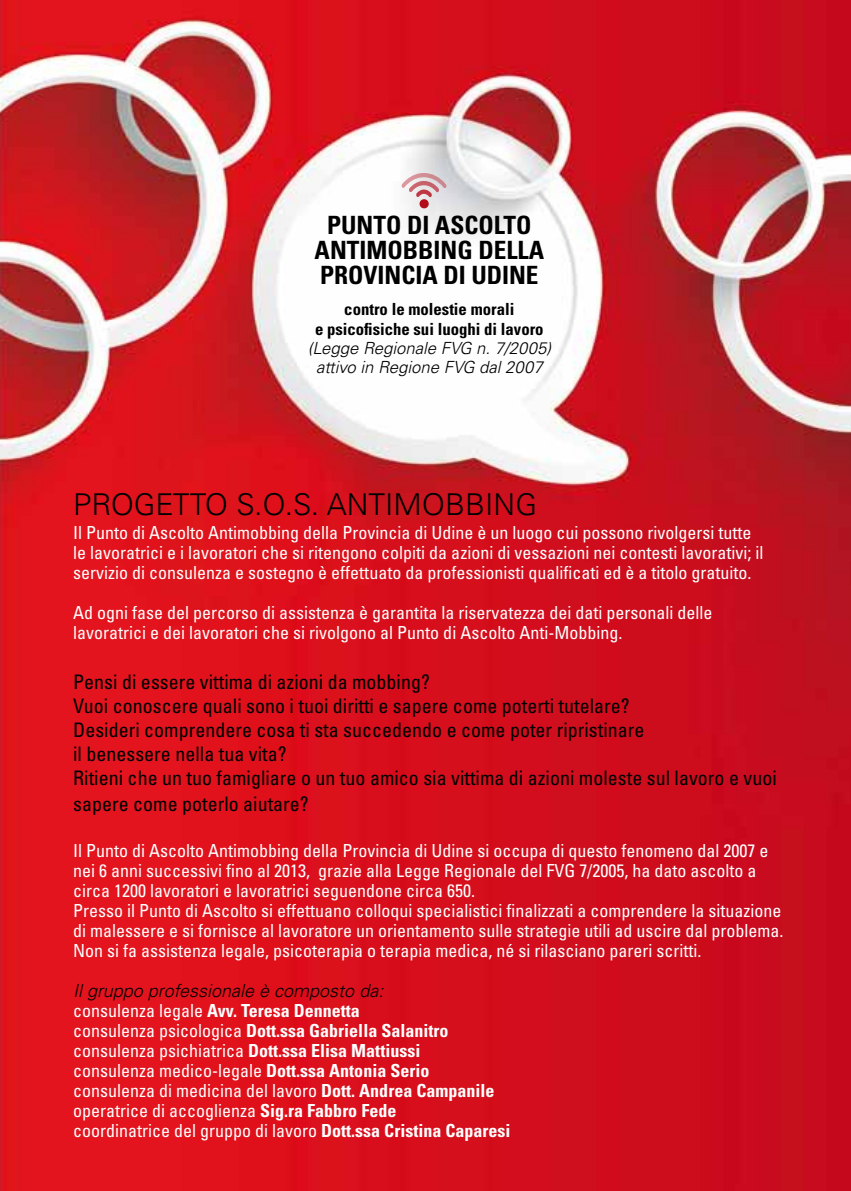
<style>
.page{position:relative;width:851px;height:1191px;background:#fff}
.page>*{position:absolute;margin:0;border:0;box-sizing:border-box;transform-origin:0 0}
.t1{font:300 30px "Univers";color:#000}
.t2{font:700 condensed 25.2px/25.2px "Univers";color:#000;text-align:center}
.t3{font:condensed 20px/24px "Univers";color:#000}
.t4{font:condensed 18px/20px "Univers";color:#fff}
.t5{font:700 condensed 16.8px/19.4px "Univers";color:#000;text-align:center}
.t6{font:italic 300 16.8px/19.4px "Univers";color:#000;text-align:center}
.s1{font-weight:300;font-style:italic;font-stretch:normal;color:#000}
.s2{font-weight:700}
</style>
<div class="page">
<img style="left:0;top:0;width:850px;height:1191px">
<svg style="left:401px;top:173px;width:45px;height:35px"></svg>
<h2 class="t2" style="left:314px;top:212px;width:231px">PUNTO DI ASCOLTO<br>ANTIMOBBING DELLA<br>PROVINCIA DI UDINE</h2>
<p class="t5" style="left:315px;top:299px;width:230px">contro le molestie morali<br>e psicofisiche sui luoghi di lavoro</p>
<p class="t6" style="left:307px;top:338px;width:245px">(Legge Regionale FVG n. 7/2005) attivo in Regione FVG dal 2007</p>
<h1 class="t1" style="left:73px;top:486px;width:465px">PROGETTO S.O.S. ANTIMOBBING</h1>
<p class="t4" style="left:73px;top:522px;width:691px">I l Punto di Ascolto Antimobbing della Provincia di Udine è un luogo cui possono rivolgersi tutte le lavoratrici e i lavoratori che si ritengono colpiti da azioni di vessazioni nei contesti lavorativi; il servizio di consulenza e sostegno è effettuato da professionisti qualificati ed è a titolo gratuito.</p>
<p class="t4" style="left:73px;top:602px;width:640px">Ad ogni fase del percorso di assistenza è garantita la riservatezza dei dati personali delle lavoratrici e dei lavoratori che si rivolgono al Punto di Ascolto Anti-Mobbing.</p>
<p class="t3" style="left:73px;top:669px;width:705px">Pensi di essere vittima di azioni da mobbing?<br>Vuoi conoscere quali sono i tuoi diritti e sapere come poterti tutelare?<br>Desideri comprendere cosa ti sta succedendo e come poter ripristinare<br>il benessere nella tua vita?<br>Ritieni che un tuo famigliare o un tuo amico sia vittima di azioni moleste sul lavoro e vuoi</p>
<p class="t3" style="left:73px;top:791px;width:237px">sapere come poterlo aiutare?</p>
<p class="t4" style="left:73px;top:840px;width:711px">I l Punto di Ascolto Antimobbing della Provincia di Udine si occupa di questo fenomeno dal 2007 e nei 6 anni successivi fino al 2013, grazie alla Legge Regionale del FVG 7/2005, ha dato ascolto a circa 1200 lavoratori e lavoratrici seguendone circa 650.<br>Presso il Punto di Ascolto si effettuano colloqui specialistici finalizzati a comprendere la situazione di malessere e si fornisce al lavoratore un orientamento sulle strategie utili ad uscire dal problema.<br>Non si fa assistenza legale, psicoterapia o terapia medica, né si rilasciano pareri scritti.</p>
<p class="t4" style="left:73px;top:980px;width:438px"><span class="s1">Il gruppo professionale è composto da:<br></span>consulenza legale <span class="s2">Avv. Teresa Dennetta<br></span>consulenza psicologica <span class="s2">Dott.ssa Gabriella Salanitro </span>consulenza psichiatrica <span class="s2">Dott.ssa Elisa Mattiussi<br></span>consulenza medico-legale <span class="s2">Dott.ssa Antonia Serio </span>consulenza di medicina del lavoro <span class="s2">Dott. Andrea Campanile </span>operatrice di accoglienza <span class="s2">Sig.ra Fabbro Fede<br></span>coordinatrice del gruppo di lavoro <span class="s2">Dott.ssa Cristina Caparesi</span></p>
</div>
